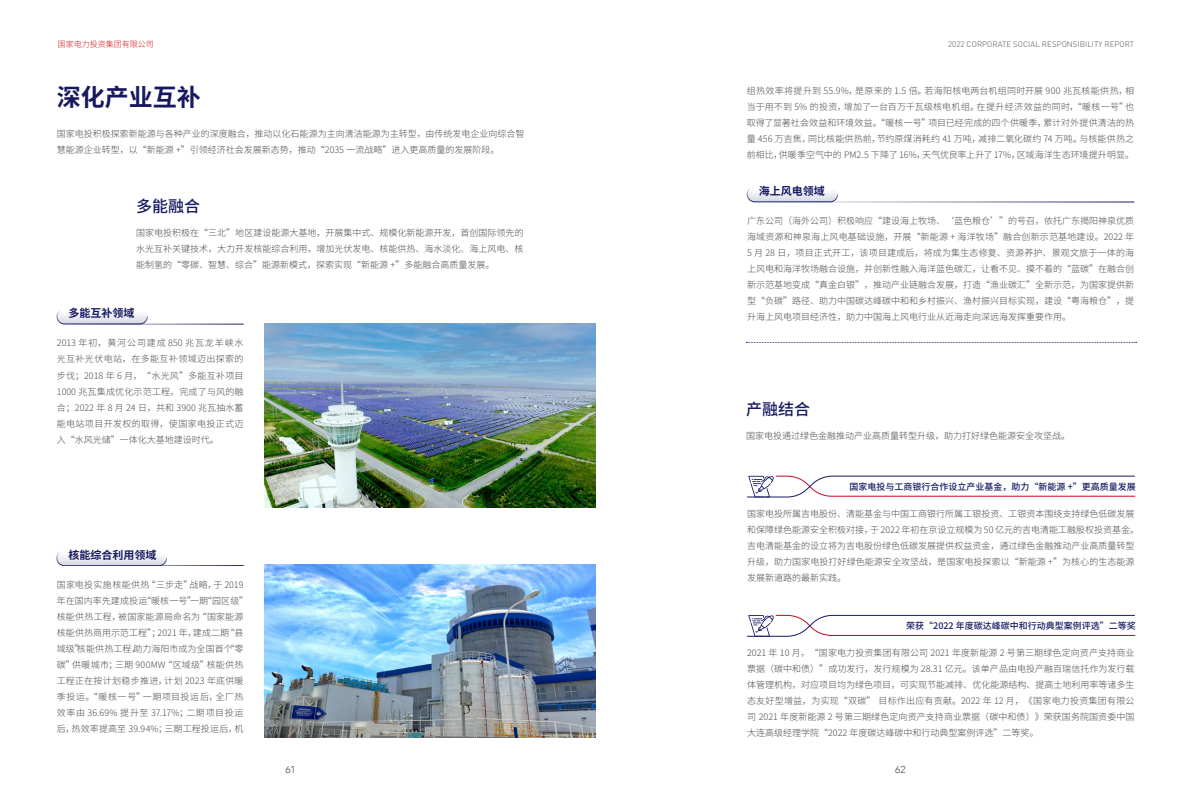
<style>
.page{position:relative;width:1191px;height:808px;background:#fff}
.page>*{position:absolute;margin:0;border:0;box-sizing:border-box;transform-origin:0 0}
.t1{font:700 24px "Source Han Sans CN";color:#161961}
.t2{font:500 16px "Source Han Sans CN";color:#161961}
.t3{font:700 11px "Source Han Sans CN";color:#161961}
.t4{font:300 10px "Avenir";color:#4d4a4a}
.t5{font:300 9px/16px "Source Han Sans CN";color:#4d4a4a;text-align:justify}
.t6{font:300 9px/16px "Source Han Sans CN";letter-spacing:.02em;color:#4d4a4a}
.t7{font:500 9px "Source Han Sans CN";color:#161961}
.t8{font:300 8px "DIN Pro";color:#595857}
.t9{font:300 8px "Source Han Sans CN";color:#d1131c}
</style>
<div class="page">
<img style="left:265px;top:565px;width:330px;height:172px">
<img style="left:265px;top:324px;width:330px;height:184px">
<svg style="left:57px;top:552px;width:110px;height:14px"></svg>
<hr style="left:68px;top:565px;width:176px;height:1px;background:#161961">
<svg style="left:57px;top:310px;width:91px;height:14px"></svg>
<svg style="left:747px;top:188px;width:91px;height:14px"></svg>
<hr style="left:63px;top:324px;width:181px;height:1px;background:#161961">
<hr style="left:753px;top:202px;width:381px;height:1px;background:#161961">
<svg style="left:747px;top:475px;width:388px;height:23px"></svg>
<svg style="left:747px;top:614px;width:388px;height:23px"></svg>
<svg style="left:746px;top:342px;width:390px;height:1px"></svg>
<p class="t9" style="left:58px;top:39px;width:97px">国家电力投资集团有限公司</p>
<p class="t8" style="left:948px;top:38px;width:188px">2022 CORPORATE SOCIAL RESPONSIBILITY REPORT</p>
<h1 class="t1" style="left:57px;top:84px;width:146px">深化产业互补</h1>
<p class="t5" style="left:57px;top:126px;width:469px">国家电投积极探索新能源与各种产业的深度融合，推动以化石能源为主向清洁能源为主转型，由传统发电企业向综合智慧能源企业转型，以“新能源 +”引领经济社会发展新态势，推动“2035 一流战略”进入更高质量的发展阶段。</p>
<h2 class="t2" style="left:136px;top:197px;width:65px">多能融合</h2>
<p class="t5" style="left:136px;top:225px;width:389px">国家电投积极在“三北”地区建设能源大基地，开展集中式、规模化新能源开发，首创国际领先的水光互补关键技术，大力开发核能综合利用，增加光伏发电、核能供热、海水淡化、海上风电、核能制氢的“零碳、智慧、综合”能源新模式，探索实现“新能源 +”多能融合高质量发展。</p>
<p class="t5" style="left:746px;top:83px;width:389px">组热效率将提升到 55.9%，是原来的 1.5 倍。若海阳核电两台机组同时开展 900 兆瓦核能供热，相当于用不到 5% 的投资，增加了一台百万千瓦级核电机组。在提升经济效益的同时，“暖核一号”也取得了显著社会效益和环境效益。“暖核一号”项目已经完成的四个供暖季，累计对外提供清洁的热量 456 万吉焦，同比核能供热前，节约原煤消耗约 41 万吨，减排二氧化碳约 74 万吨。与核能供热之前相比，供暖季空气中的 PM2.5 下降了 16%，天气优良率上升了 17%，区域海洋生态环境提升明显。</p>
<p class="t3" style="left:758px;top:185px;width:67px">海上风电领域</p>
<p class="t5" style="left:747px;top:213px;width:389px">广东公司（海外公司）积极响应“建设海上牧场、‘蓝色粮仓’”的号召，依托广东揭阳神泉优质海域资源和神泉海上风电基础设施，开展“新能源 + 海洋牧场”融合创新示范基地建设。2022 年5 月 28 日，项目正式开工，该项目建成后，将成为集生态修复、资源养护、景观文旅于一体的海上风电和海洋牧场融合设施，并创新性融入海洋蓝色碳汇，让看不见、摸不着的“蓝碳”在融合创新示范基地变成“真金白银”，推动产业链融合发展，打造“渔业碳汇”全新示范，为国家提供新型“负碳”路径、助力中国碳达峰碳中和和乡村振兴、渔村振兴目标实现，建设“粤海粮仓”，提</p>
<p class="t3" style="left:68px;top:307px;width:67px">多能互补领域</p>
<p class="t5" style="left:747px;top:309px;width:325px">升海上风电项目经济性，助力中国海上风电行业从近海走向深远海发挥重要作用。</p>
<p class="t5" style="left:57px;top:335px;width:188px">2013 年初，黄河公司建成 850 兆瓦龙羊峡水光互补光伏电站，在多能互补领域迈出探索的步伐；2018 年 6 月，“水光风”多能互补项目1000 兆瓦集成优化示范工程，完成了与风的融合；2022 年 8 月 24 日，共和 3900 兆瓦抽水蓄能电站项目开发权的取得，使国家电投正式迈入“水风光储”一体化大基地建设时代。</p>
<p class="t3" style="left:68px;top:549px;width:89px">核能综合利用领域</p>
<p class="t6" style="left:57px;top:577px;width:193px">国家电投实施核能供热“三步走”战略，于 2019年在国内率先建成投运“暖核一号”一期“园区级”核能供热工程，被国家能源局命名为“国家能源核能供热商用示范工程”；2021 年，建成二期“县域级”核能供热工程，助力海阳市成为全国首个“零碳”供暖城市；三期 900MW“区域级”核能供热工程正在按计划稳步推进，计划 2023 年底供暖季投运。“暖核一号”一期项目投运后，全厂热效率由 36.69% 提升至 37.17%；二期项目投运后，热效率提高至 39.94%；三期工程投运后，机</p>
<h2 class="t2" style="left:746px;top:400px;width:65px">产融结合</h2>
<p class="t5" style="left:746px;top:428px;width:325px">国家电投通过绿色金融推动产业高质量转型升级，助力打好绿色能源安全攻坚战。</p>
<p class="t7" style="left:849px;top:481px;width:288px">国家电投与工商银行合作设立产业基金，助力“新能源 +”更高质量发展</p>
<p class="t5" style="left:747px;top:506px;width:393px;text-align:left">国家电投所属吉电股份、清能基金与中国工商银行所属工银投资、工银资本围绕支持绿色低碳发展和保障绿色能源安全积极对接，于 2022 年初在京设立规模为 50 亿元的吉电清能工融股权投资基金。吉电清能基金的设立将为吉电股份绿色低碳发展提供权益资金，通过绿色金融推动产业高质量转型升级，助力国家电投打好绿色能源安全攻坚战，是国家电投探索以“新能源 +”为核心的生态能源发展新道路的最新实践。</p>
<p class="t7" style="left:906px;top:621px;width:231px">荣获“2022 年度碳达峰碳中和行动典型案例评选”二等奖</p>
<p class="t5" style="left:747px;top:645px;width:389px">2021 年 10 月，“国家电力投资集团有限公司 2021 年度新能源 2 号第三期绿色定向资产支持商业票据（碳中和债）”成功发行，发行规模为 28.31 亿元。该单产品由电投产融百瑞信托作为发行载体管理机构，对应项目均为绿色项目，可实现节能减排、优化能源结构、提高土地利用率等诸多生态友好型增益，为实现“双碳” 目标作出应有贡献。2022 年 12 月，《国家电力投资集团有限公司 2021 年度新能源 2 号第三期绿色定向资产支持商业票据（碳中和债）》荣获国务院国资委中国大连高级经理学院“2022 年度碳达峰碳中和行动典型案例评选”二等奖。</p>
<p class="t4" style="left:285px;top:764px;width:12px">61</p>
<p class="t4" style="left:895px;top:764px;width:12px">62</p>
</div>
